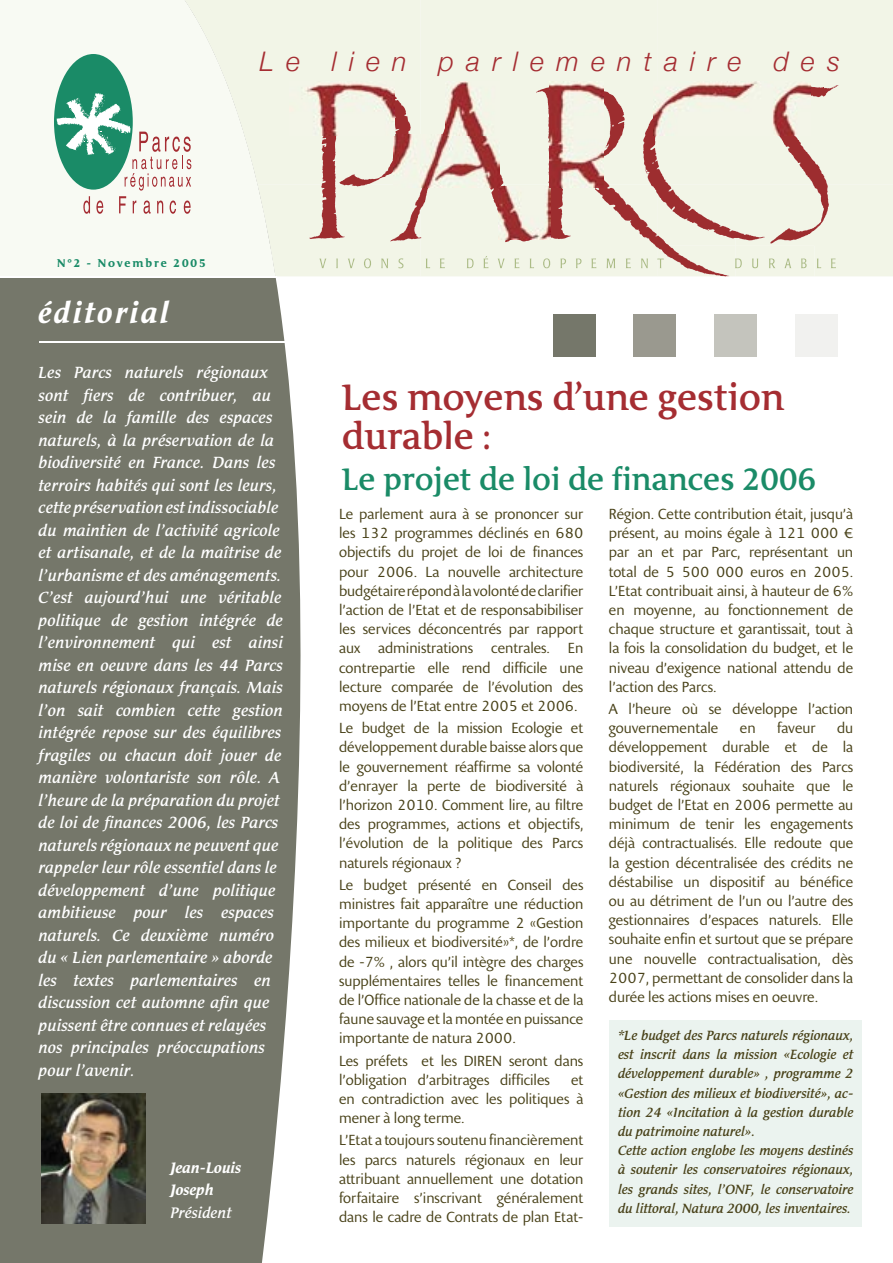
<style>
.page{position:relative;width:893px;height:1263px;background:#fff}
.page>*{position:absolute;margin:0;border:0;box-sizing:border-box;transform-origin:0 0}
.t1{font:500 39px/39px "Cicero";letter-spacing:-.005em;color:#a52d32}
.t2{font:500 33px "Cicero";letter-spacing:-.005em;color:#1a8b67}
.t3{font:italic 700 31.5px "Cicero";letter-spacing:.075em;color:#fff}
.t4{font:italic 300 27px "Helvetica Neue";letter-spacing:.45em;color:#a52d32}
.t5{font:italic 500 17.25px/22.5px "Cicero";color:#fff}
.t6{font:italic 700 16.2px/22.5px "Cicero";color:#fff}
.t7{font:italic 500 16.2px "Cicero";color:#fff}
.t8{font:italic 500 14.25px/19.2px "Cicero";letter-spacing:-.01em;color:#484118}
.t9{font:14.1px/19.2px "Presence";letter-spacing:-.005em;color:#484118;text-align:justify}
.t10{font:700 12px "Cicero";letter-spacing:.15em;color:#1a8b67}
.s1{font-size:16.2px}
.s2{font-size:36px}
</style>
<div class="page">
<div style="left:0;top:278px;width:301px;height:985px;background:#75776a"></div>
<div style="left:276px;top:0;width:617px;height:276px;background:#f2f5e7"></div>
<svg style="left:0;top:0;width:276px;height:276px;fill:#f8faf3"></svg>
<div style="left:54px;top:54px;width:79px;height:136px;background:#1a8b67;border-radius:50%"></div>
<svg style="left:56px;top:93px;width:135px;height:121px"></svg>
<div style="left:553px;top:315px;width:42px;height:42px;background:#75776a"></div>
<div style="left:634px;top:315px;width:42px;height:42px;background:#9a998f"></div>
<div style="left:714px;top:315px;width:43px;height:42px;background:#c4c4bd"></div>
<div style="left:795px;top:315px;width:43px;height:42px;background:#f1f1ef"></div>
<hr style="left:40px;top:341px;width:252px;height:1px;background:#fff">
<svg style="left:309px;top:85px;width:584px;height:192px;background:#e8ded2"></svg>
<img style="left:41px;top:1094px;width:105px;height:130px">
<div style="left:609px;top:1020px;width:253px;height:207px;background:#ebf3ef"></div>
<img style="left:498px;top:187px;width:53px;height:53px">
<img style="left:394px;top:134px;width:105px;height:54px">
<img style="left:550px;top:82px;width:53px;height:106px">
<img style="left:290px;top:82px;width:105px;height:53px">
<img style="left:446px;top:82px;width:53px;height:53px">
<img style="left:654px;top:82px;width:157px;height:53px">
<h3 class="t4" style="left:259px;top:45px;width:582px">Le lien parlementaire des</h3>
<p class="t10" style="left:57px;top:257px;width:150px">N°2 - Novembre 2005</p>
<h3 class="t3" style="left:38px;top:295px;width:132px">éditorial</h3>
<p class="t5" style="left:39px;top:361px;width:246px">Les Parcs naturels régionaux sont fiers de contribuer, au sein de la famille des espaces naturels, à la préservation de la biodiversité en France. Dans les terroirs habités qui sont les leurs, cette préservation est indissociable du maintien de l’activité agricole et artisanale, et de la maîtrise de l’urbanisme et des aménagements.<br>C’est aujourd’hui une véritable politique de gestion intégrée de l’environnement qui est ainsi mise en oeuvre dans les 44 Parcs naturels régionaux français. Mais l’on sait combien cette gestion intégrée repose sur des équilibres fragiles ou chacun doit jouer de manière volontariste son rôle. A l’heure de la préparation du projet de loi de finances 2006, les Parcs naturels régionaux ne peuvent que rappeler leur rôle essentiel dans le développement d’une politique ambitieuse pour les espaces naturels. Ce deuxième numéro du « Lien parlementaire » aborde les textes parlementaires en discussion cet automne afin que puissent être connues et relayées nos principales préoccupations pour l’avenir<span class="s1">.</span></p>
<p class="t6" style="left:170px;top:1156px;width:72px">Jean-Louis<br>Joseph</p>
<p class="t7" style="left:170px;top:1204px;width:63px">Président</p>
<h1 class="t1" style="left:342px;top:378px;width:444px">Les moyens d’une gestion durable <span class="s2">:</span></h1>
<h2 class="t2" style="left:342px;top:461px;width:476px">Le projet de loi de finances 2006</h2>
<p class="t9" style="left:339px;top:505px;width:246px">Le parlement aura à se prononcer sur les 132 programmes déclinés en 680 objectifs du projet de loi de finances pour 2006. La nouvelle architecture budgétaire répond à la volonté de clarifier l’action de l’Etat et de responsabibiliser les services déconcentrés par rapport aux</p>
<p class="t9" style="left:378px;top:639px;width:97px">administrations</p>
<p class="t9" style="left:491px;top:639px;width:60px">centrales.</p>
<p class="t9" style="left:339px;top:639px;width:246px;text-indent:229px">En contrepartie elle rend difficile une lecture comparée de l’évolution des moyens de l’Etat entre 2005 et 2006.</p>
<p class="t9" style="left:339px;top:719px;width:246px">Le budget de la mission Ecologie et développement durable baisse alors que le gouvernement réaffirme sa volonté d’enrayer la perte de biodiversité à l’horizon 2010. Comment lire, au filtre des programmes, actions et objectifs, l’évolution de la politique des P arcs naturels régionaux ?</p>
<p class="t9" style="left:339px;top:875px;width:246px">Le budget présenté en Conseil des ministres fait apparaître une réduction importante du programme 2 «Gestion des milieux et biodiversité»*, de l’ordre de -7% , alors qu’il intègre des charges supplémentaires telles le financement de l’Office nationale de la chasse et de la faune sauvage et la montée en puissance importante de natura 2000.</p>
<p class="t9" style="left:339px;top:1051px;width:246px">Les préfets et les DIREN seront dans l’obligation d’arbitrages difficiles</p>
<p class="t9" style="left:339px;top:1070px;width:246px;text-indent:232px">et en contradiction avec les politiques à mener à long terme.</p>
<p class="t9" style="left:339px;top:1131px;width:246px">L’Etat a toujours soutenu financièrement les parcs naturels régionaux en leur attribuant annuellement une dotation forfaitaire s’inscrivant généralement dans le cadre de Contrats de plan Etat-</p>
<p class="t9" style="left:609px;top:505px;width:246px">Région. Cette contribution était, jusqu’à présent, au moins égale à 121 000 € par an et par Parc, représentant un total de 5 500 000 euros en 2005.<br>L’Etat contribuait ainsi, à hauteur de 6% en moyenne, au fonctionnement de chaque structure et garantissait, tout à la fois la consolidation du budget, et le niveau d’exigence national attendu de l’action des Parcs.</p>
<p class="t9" style="left:609px;top:700px;width:246px">A l’heure où se développe l’action gouvernementale</p>
<p class="t9" style="left:740px;top:719px;width:17px">en</p>
<p class="t9" style="left:777px;top:719px;width:40px">faveur</p>
<p class="t9" style="left:609px;top:719px;width:246px;text-indent:228px">du développement durable et de la biodiversité, la Fédération des Parcs naturels régionaux souhaite que le budget de l’Etat en 2006 permette au minimum de tenir les engagements déjà contractualisés. Elle redoute que la gestion décentralisée des crédits ne déstabilise un dispositif au bénéfice ou au détriment de l’un ou l’autre des gestionnaires d’espaces naturels. Elle souhaite enfin et surtout que se prépare une nouvelle contractualisation, dès 2007, permettant de consolider dans la durée les actions mises en oeuvre.</p>
<p class="t8" style="left:618px;top:1026px;width:237px">*Le budget des Parcs naturels régionaux, est inscrit dans la mission «Ecologie et développement durable» , programme 2 «Gestion des milieux et biodiversité», ac&shy;tion 24 «Incitation à la gestion durable du patrimoine naturel».<br>Cette action englobe les moyens destinés à soutenir les conservatoires régionaux, les grands sites, l’ONF, le conservatoire du littoral, Natura 2000, les inventaires.</p>
</div>
